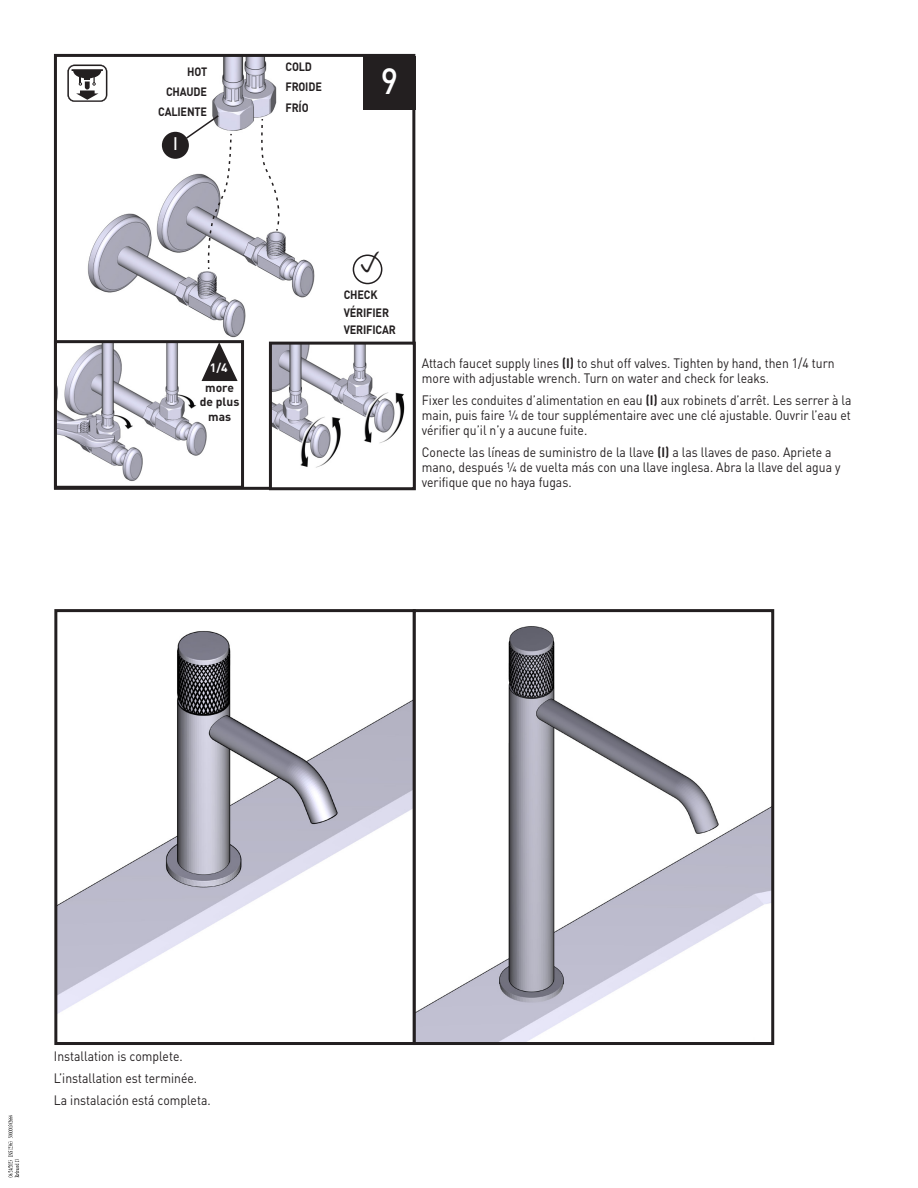
<style>
.page{position:relative;width:918px;height:1188px;background:#fff}
.page>*{position:absolute;margin:0;border:0;box-sizing:border-box;transform-origin:0 0}
.Callout_Circles{font:500 36px "DIN Pro";color:#fff;scale:.9 1}
.Callout_Circles-2{font:500 18px "DIN Pro";color:#fff;scale:.9 1}
.Description_Content{font:13.5px/15px "DIN Pro";color:#231f20;scale:.9 1}
.Description_Content-2{font:700 12px "DIN Pro";letter-spacing:-.015em;color:#231f20;scale:.9 1}
.Description_Content-3{font:700 12px "DIN Pro";letter-spacing:-.015em;color:#231f20}
.t1{font:700 12px "DIN Pro";color:#fff}
.s1{font-weight:700}
</style>
<div class="page">
<svg style="left:53px;top:53px;width:363px;height:438px"></svg>
<div style="left:363px;top:56px;width:52px;height:54px;background:#231f20"></div>
<svg style="left:67px;top:65px;width:40px;height:37px"></svg>
<div style="left:162px;top:132px;width:27px;height:27px;background:#231f20;border-radius:50%"></div>
<img style="left:58px;top:344px;width:155px;height:141px">
<div style="left:54px;top:340px;width:190px;height:149px;border:3px solid #231f20"></div>
<img style="left:273px;top:346px;width:139px;height:140px">
<div style="left:269px;top:342px;width:147px;height:148px;border:3px solid #231f20"></div>
<svg style="left:202px;top:342px;width:36px;height:39px"></svg>
<div style="left:353px;top:255px;width:29px;height:29px;border:2px solid #231f20;border-radius:50%"></div>
<svg style="left:184px;top:114px;width:49px;height:156px"></svg>
<svg style="left:261px;top:117px;width:18px;height:115px"></svg>
<svg style="left:54px;top:609px;width:357px;height:436px"></svg>
<svg style="left:411px;top:609px;width:364px;height:436px"></svg>
<svg style="left:8px;top:1115px;width:11px;height:62px"></svg>
<svg style="left:361px;top:252px;width:18px;height:21px"></svg>
<p class="Description_Content-2" style="left:187px;top:62px;width:24px">HOT</p>
<p class="Description_Content-2" style="left:166px;top:82px;width:47px">CHAUDE</p>
<p class="Description_Content-2" style="left:158px;top:103px;width:56px">CALIENTE</p>
<p class="Callout_Circles-2" style="left:173px;top:129px;width:7px">I</p>
<p class="Description_Content-2" style="left:286px;top:57px;width:31px">COLD</p>
<p class="Description_Content-2" style="left:286px;top:78px;width:42px">FROIDE</p>
<p class="Description_Content-2" style="left:286px;top:98px;width:27px">FRÍO</p>
<p class="Callout_Circles" style="left:381px;top:51px;width:21px">9</p>
<p class="t1" style="left:210px;top:359px;width:19px">1/4</p>
<p class="Description_Content-3" style="left:205px;top:378px;width:30px">more</p>
<p class="Description_Content-3" style="left:200px;top:393px;width:41px">de plus</p>
<p class="Description_Content-3" style="left:208px;top:407px;width:24px">mas</p>
<p class="Description_Content-2" style="left:344px;top:286px;width:39px">CHECK</p>
<p class="Description_Content-2" style="left:344px;top:303px;width:52px">VÉRIFIER</p>
<p class="Description_Content-2" style="left:344px;top:320px;width:59px">VERIFICAR</p>
<p class="Description_Content" style="left:422px;top:355px;width:460px">Attach faucet supply lines <span class="s1">(I)</span> to shut off valves. Tighten by hand, then 1/4 turn more with adjustable wrench. Turn on water and check for leaks.</p>
<p class="Description_Content" style="left:422px;top:392px;width:479px;text-align:justify">Fixer les conduites d’alimentation en eau <span class="s1">(I)</span> aux robinets d’arrêt. Les serrer à la main, puis faire ¼ de tour supplémentaire avec une clé ajustable. Ouvrir l’eau et vérifier qu’il n’y a aucune fuite.</p>
<p class="Description_Content" style="left:422px;top:444px;width:467px">Conecte las líneas de suministro de la llave <span class="s1">(I)</span> a las llaves de paso. Apriete a mano, después ¼ de vuelta más con una llave inglesa. Abra la llave del agua y verifique que no haya fugas.</p>
<p class="Description_Content" style="left:54px;top:1048px;width:145px">Installation is complete.</p>
<p class="Description_Content" style="left:54px;top:1070px;width:161px">L’installation est terminée.</p>
<p class="Description_Content" style="left:54px;top:1092px;width:176px">La instalación está completa.</p>
</div>
